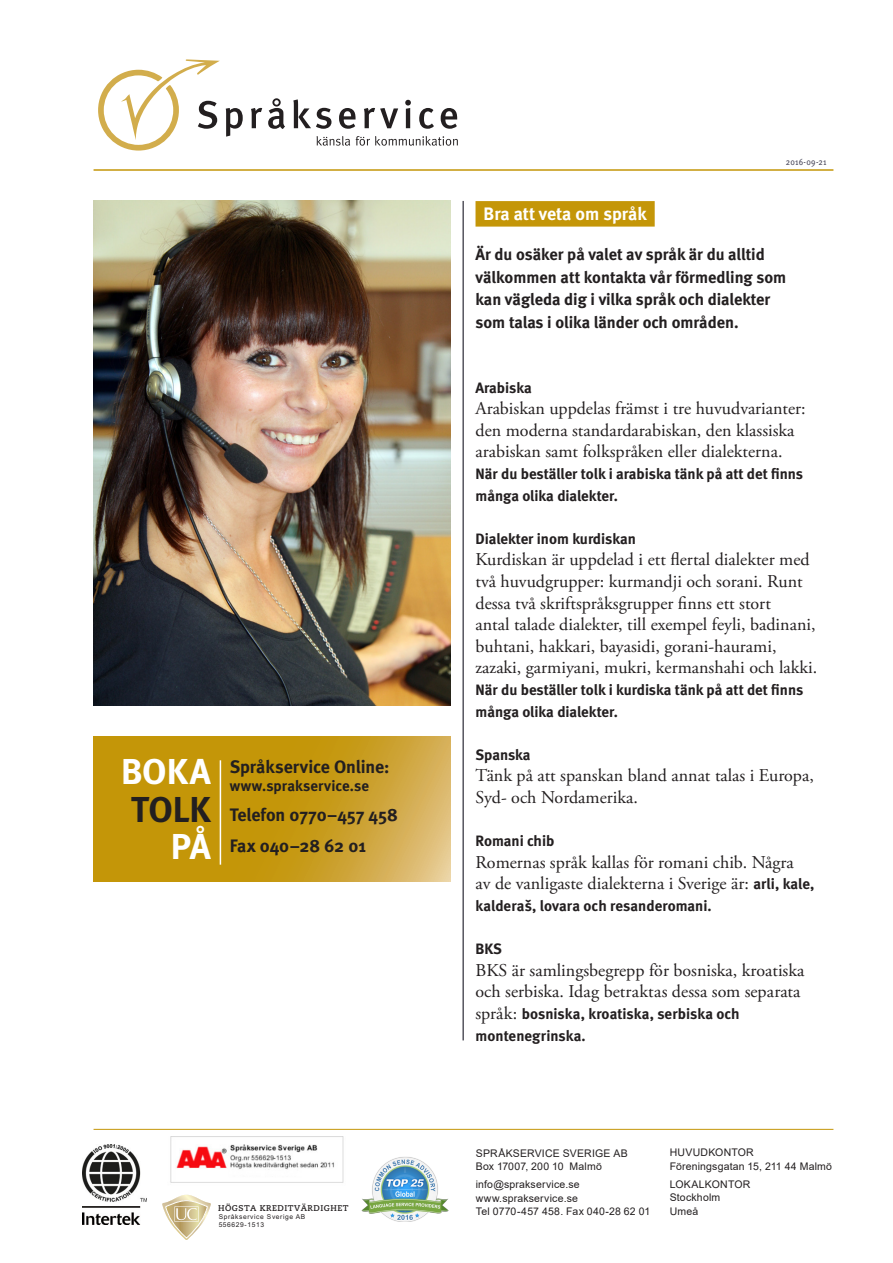
<style>
.page{position:relative;width:893px;height:1263px;background:#fff}
.page>*{position:absolute;margin:0;border:0;box-sizing:border-box;transform-origin:0 0}
.t1{font:700 36px "Meta";letter-spacing:-.005em;color:#fff}
.t2{font:700 36px "Meta";color:#231f20}
.Brödtext_AGaramondPr{font:18px/21.6px "Adobe Garamond Pro";color:#231f20}
.Brödtext_AGaramondPr-2{font:700 18px "Meta";letter-spacing:-.005em;color:#231f20}
.Meta_Bold_vit_i_guld{font:700 18px "Meta";color:#fff}
.Meta_Bold_12{font:700 16.5px/22.5px "Meta";color:#231f20}
.Meta_Bold_10{font:700 15px/21.6px "Meta";color:#231f20}
.Brödtext_AGaramondPr-3{font:700 15px/21.6px "Meta";color:#231f20}
.t3{font:10.5px/13.5px "Arial";letter-spacing:.015em;color:#231f20}
.t4{font:9px "Meta";letter-spacing:.02em;color:#4d4b5d;scale:.9 1}
.t5{font:700 8.4px "Caecilia LT Std";letter-spacing:.055em;color:#231f20}
.t6{font:6.75px/8.4px "Arial";letter-spacing:.09em;color:#231f20}
.s1{font-family:"Meta";font-weight:700;font-size:15px}
.s2{font-family:"Adobe Garamond Pro";font-weight:400;font-size:18px}
</style>
<div class="page">
<svg style="left:226px;top:108px;width:17px;height:29px"></svg>
<svg style="left:251px;top:108px;width:11px;height:20px"></svg>
<svg style="left:268px;top:98px;width:17px;height:31px"></svg>
<svg style="left:293px;top:99px;width:38px;height:30px"></svg>
<svg style="left:339px;top:108px;width:17px;height:21px"></svg>
<svg style="left:364px;top:108px;width:34px;height:20px"></svg>
<svg style="left:405px;top:100px;width:6px;height:28px"></svg>
<svg style="left:419px;top:108px;width:15px;height:21px"></svg>
<svg style="left:441px;top:108px;width:16px;height:21px"></svg>
<svg style="left:98px;top:59px;width:122px;height:92px"></svg>
<svg style="left:317px;top:136px;width:33px;height:10px"></svg>
<svg style="left:356px;top:136px;width:102px;height:10px"></svg>
<hr style="left:94px;top:169px;width:739px;height:2px;background:#c49608">
<hr style="left:94px;top:1129px;width:739px;height:1px;background:#c49608">
<svg style="left:162px;top:1195px;width:49px;height:45px"></svg>
<img style="left:170px;top:1136px;width:174px;height:47px">
<img style="left:83px;top:1145px;width:64px;height:80px">
<img style="left:361px;top:1157px;width:88px;height:65px">
<div style="left:475px;top:201px;width:180px;height:26px;background:#c49608"></div>
<hr style="left:463px;top:201px;width:1px;height:839px;background:#02010f">
<img style="left:94px;top:201px;width:357px;height:505px">
<svg style="left:94px;top:736px;width:357px;height:145px;background:#c89d1e"></svg>
<hr style="left:220px;top:760px;width:1px;height:105px;background:#fff">
<p class="t1" style="left:121px;top:750px;width:91px">BOKA</p>
<p class="t2" style="left:131px;top:787px;width:81px">TOLK</p>
<p class="t1" style="left:171px;top:825px;width:41px">PÅ</p>
<p class="Brödtext_AGaramondPr-2" style="left:230px;top:756px;width:161px">Språkservice Online:</p>
<p class="Brödtext_AGaramondPr-3" style="left:230px;top:775px;width:141px">www.sprakservice.se</p>
<p class="Brödtext_AGaramondPr-2" style="left:230px;top:804px;width:170px">Telefon 0770–457 458</p>
<p class="Brödtext_AGaramondPr-2" style="left:230px;top:835px;width:138px">Fax 040–28 62 01</p>
<p class="t5" style="left:218px;top:1203px;width:132px">HÖGSTA KREDITVÄRDIGHET</p>
<p class="t6" style="left:219px;top:1212px;width:94px">Språkservice Sverige AB<br>556629-1513 | 2015-04-06</p>
<p class="t4" style="left:786px;top:156px;width:47px">2016-09-21</p>
<p class="Meta_Bold_vit_i_guld" style="left:484px;top:203px;width:165px">Bra att veta om språk</p>
<p class="Meta_Bold_12" style="left:475px;top:243px;width:312px">Är du osäker på valet av språk är du alltid välkommen att kontakta vår förmedling som kan vägleda dig i vilka språk och dialekter som talas i olika länder och områden.</p>
<p class="Meta_Bold_10" style="left:475px;top:376px;width:58px">Arabiska</p>
<p class="Brödtext_AGaramondPr" style="left:475px;top:398px;width:332px">Arabiskan uppdelas främst i tre huvudvarianter: den moderna standardarabiskan, den klassiska</p>
<p class="Brödtext_AGaramondPr" style="left:475px;top:441px;width:308px">arabiskan samt folkspråken eller dialekterna.</p>
<p class="Meta_Bold_10" style="left:475px;top:463px;width:329px">När du beställer tolk i arabiska tänk på att det finns många olika dialekter.</p>
<p class="Meta_Bold_10" style="left:475px;top:528px;width:162px">Dialekter inom kurdiskan</p>
<p class="Brödtext_AGaramondPr" style="left:475px;top:549px;width:342px">Kurdiskan är uppdelad i ett flertal dialekter med två huvudgrupper: kurmandji och sorani. Runt dessa två skriftspråksgrupper finns ett stort<br>antal talade dialekter, till exempel feyli, badinani, buhtani, hakkari, bayasidi, gorani-haurami,</p>
<p class="Brödtext_AGaramondPr" style="left:475px;top:657px;width:343px">zazaki, garmiyani, mukri, kermanshahi och lakki.</p>
<p class="Meta_Bold_10" style="left:475px;top:679px;width:329px">När du beställer tolk i kurdiska tänk på att det finns många olika dialekter.</p>
<p class="Meta_Bold_10" style="left:475px;top:744px;width:57px">Spanska</p>
<p class="Brödtext_AGaramondPr" style="left:475px;top:765px;width:340px">Tänk på att spanskan bland annat talas i Europa,<br>Syd- och Nordamerika.</p>
<p class="Meta_Bold_10" style="left:475px;top:830px;width:80px">Romani chib</p>
<p class="Brödtext_AGaramondPr" style="left:475px;top:852px;width:320px">Romernas språk kallas för romani chib. Några</p>
<p class="Brödtext_AGaramondPr" style="left:475px;top:873px;width:340px">av de vanligaste dialekterna i Sverige är: <span class="s1">arli, kale,</span></p>
<p class="Brödtext_AGaramondPr-3" style="left:475px;top:895px;width:238px">kalderaš, lovara och resanderomani.</p>
<p class="Meta_Bold_10" style="left:475px;top:938px;width:28px">BKS</p>
<p class="Brödtext_AGaramondPr" style="left:475px;top:960px;width:330px">BKS är samlingsbegrepp för bosniska, kroatiska och serbiska. Idag betraktas dessa som separata</p>
<p class="Brödtext_AGaramondPr-3" style="left:475px;top:1003px;width:266px"><span class="s2">språk:</span> bosniska, kroatiska, serbiska och montenegrinska.</p>
<p class="t3" style="left:476px;top:1146px;width:154px">SPRÅKSERVICE SVERIGE AB<br>Box 17007, 200 10 Malmö</p>
<p class="t3" style="left:476px;top:1177px;width:176px">info@sprakservice.se www.sprakservice.se<br>Tel 0770-457 458. Fax 040-28 62 01</p>
<p class="t3" style="left:670px;top:1146px;width:164px">HUVUDKONTOR<br>Föreningsgatan 15, 211 44 Malmö</p>
<p class="t3" style="left:670px;top:1177px;width:82px">LOKALKONTOR<br>Stockholm<br>Umeå</p>
</div>
